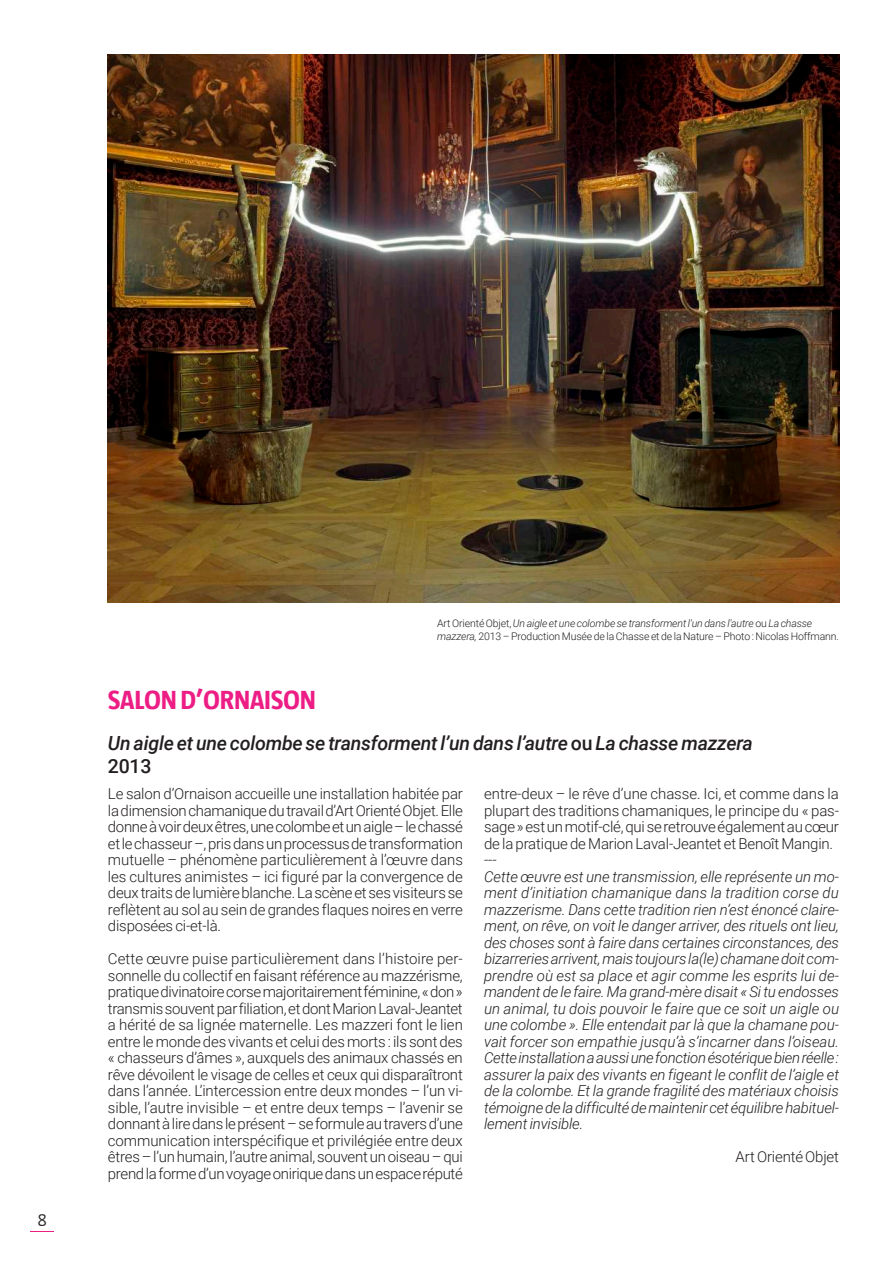
<style>
.page{position:relative;width:893px;height:1263px;background:#fff}
.page>*{position:absolute;margin:0;border:0;box-sizing:border-box;transform-origin:0 0}
.t1{font:700 27px "Taz";letter-spacing:-.01em;color:#ed1d85}
.t2{font:italic 500 19.5px/23.4px "Roboto";letter-spacing:-.01em;color:#231f20}
.t3{font:300 18px "Taz";color:#231f20}
.t4{font:300 15px/16.5px "Roboto";letter-spacing:-.01em;color:#231f20;text-align:justify}
.t5{font:italic 300 15px/16.5px "Roboto";letter-spacing:-.015em;color:#231f20;text-align:justify}
.t6{font:300 10.5px/12.6px "Roboto";letter-spacing:-.01em;color:#231f20}
.s1{font-style:italic}
.s2{font-style:normal}
</style>
<div class="page">
<svg style="left:31px;top:1231px;width:23px;height:1px"></svg>
<img style="left:108px;top:54px;width:731px;height:548px">
<p class="t3" style="left:38px;top:1211px;width:11px">8</p>
<p class="t6" style="left:437px;top:617px;width:403px">Art Orienté Objet, <span class="s1">Un aigle et une colombe se transforment l'un dans l'autre</span> ou <span class="s1">La chasse mazzera,</span> 2013 – Production Musée de la Chasse et de la Nature – Photo : Nicolas Hoffmann.</p>
<h1 class="t1" style="left:108px;top:686px;width:209px">SALON D’ORNAISON</h1>
<h2 class="t2" style="left:108px;top:730px;width:646px">Un aigle et une colombe se transforment l’un dans l’autre <span class="s2">ou</span> La chasse mazzera<br><span class="s2">2013</span></h2>
<p class="t4" style="left:108px;top:785px;width:356px">Le salon d’Ornaison accueille une installation habitée par la dimension chamanique du travail d’Art Orienté Objet. Elle donne à voir deux êtres, une colombe et un aigle – le chassé et le chasseur –, pris dans un processus de transformation mutuelle – phénomène particulièrement à l’œuvre dans les cultures animistes – ici figuré par la convergence de deux traits de lumière blanche. La scène et ses visiteurs se reflètent au sol au sein de grandes flaques noires en verre disposées ci-et-là.</p>
<p class="t4" style="left:108px;top:950px;width:356px">Cette œuvre puise particulièrement dans l’histoire per&shy;sonnelle du collectif en faisant référence au mazzérisme, pratique divinatoire corse majoritairement féminine, « don » transmis souvent par filiation, et dont Marion Laval-Jeantet a hérité de sa lignée maternelle. Les mazzeri font le lien entre le monde des vivants et celui des morts : ils sont des « chasseurs d’âmes », auxquels des animaux chassés en rêve dévoilent le visage de celles et ceux qui disparaîtront dans l’année. L’intercession entre deux mondes – l’un vi&shy;sible, l’autre invisible – et entre deux temps – l’avenir se donnant à lire dans le présent – se formule au travers d’une communication interspécifique et privilégiée entre deux êtres – l’un humain, l’autre animal, souvent un oiseau – qui prend la forme d’un voyage onirique dans un espace réputé</p>
<p class="t4" style="left:484px;top:785px;width:356px;text-align:left">entre-deux – le rêve d’une chasse. Ici, et comme dans la plupart des traditions chamaniques, le principe du « pas&shy;sage » est un motif-clé, qui se retrouve également au cœur de la pratique de Marion Laval-Jeantet et Benoît Mangin. ---</p>
<p class="t5" style="left:484px;top:867px;width:356px">Cette œuvre est une transmission, elle représente un mo&shy;ment d’initiation chamanique dans la tradition corse du mazzerisme. Dans cette tradition rien n’est énoncé claire&shy;ment, on rêve, on voit le danger arriver, des rituels ont lieu, des choses sont à faire dans certaines circonstances, des bizarreries arrivent, mais toujours la(le) chamane doit com&shy;prendre où est sa place et agir comme les esprits lui de&shy;mandent de le faire. Ma grand-mère disait « Si tu endosses un animal, tu dois pouvoir le faire que ce soit un aigle ou une colombe ». Elle entendait par là que la chamane pou&shy;vait forcer son empathie jusqu’à s’incarner dans l’oiseau.<br>Cette installation a aussi une fonction ésotérique bien réelle : assurer la paix des vivants en figeant le conflit de l’aigle et de la colombe. Et la grande fragilité des matériaux choisis témoigne de la difficulté de maintenir cet équilibre habituel&shy;lement invisible.</p>
<p class="t4" style="left:736px;top:1148px;width:105px">Art Orienté Objet</p>
</div>
